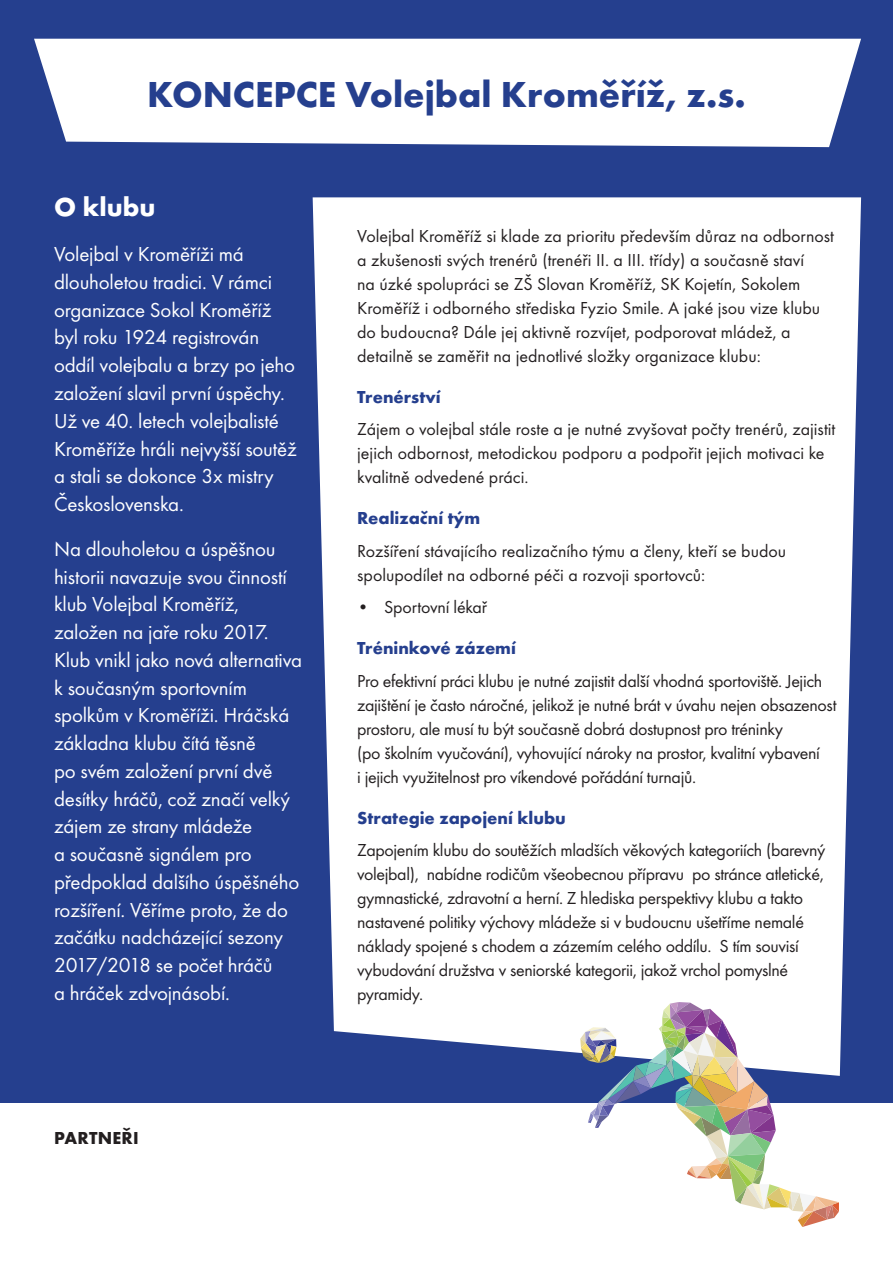
<style>
.page{position:relative;width:893px;height:1263px;background:#253f8e}
.page>*{position:absolute;margin:0;border:0;box-sizing:border-box;transform-origin:0 0}
.t1{font:700 37.5px "Futura TOT";color:#253f8e}
.t2{font:700 27px "Futura TOT";color:#fff}
.t3{font:21px/27.8px "Futura TOT";letter-spacing:-.01em;color:#fff}
.Styl_odstavce1{font:18px/24px "Futura TOT";letter-spacing:-.02em;color:#231f20}
.Styl_odstavce1-2{font:18px/24px "Futura TOT";color:#231f20}
.Styl_odstavce1-3{font:700 18px "Futura TOT";color:#253f8e}
.Styl_odstavce1-4{font:700 18px "Futura TOT";letter-spacing:.015em;color:#231f20}
</style>
<div class="page">
<div style="left:313px;top:197px;width:548px;height:879px;background:#fff"></div>
<div style="left:34px;top:39px;width:827px;height:108px;background:#fff"></div>
<div style="left:0;top:1103px;width:893px;height:160px;background:#fff"></div>
<svg style="left:580px;top:1002px;width:259px;height:225px"></svg>
<p class="t1" style="left:147px;top:71px;width:600px">KONCEPCE Volejbal Kroměříž, z.s.</p>
<p class="t2" style="left:54px;top:191px;width:103px">O klubu</p>
<p class="t3" style="left:54px;top:240px;width:244px">Volejbal v Kroměříži má dlouholetou tradici. V rámci organizace Sokol Kroměříž byl roku 1924 registrován oddíl volejbalu a brzy po jeho založení slavil první úspěchy.<br>Už ve 40. letech volejbalisté<br>Kroměříže hráli nejvyšší soutěž a stali se dokonce 3x mistry<br>Československa.</p>
<p class="t3" style="left:54px;top:535px;width:250px">Na dlouholetou a úspěšnou historii navazuje svou činností klub Volejbal Kroměříž, založen na jaře roku 2017.<br>Klub vnikl jako nová alternativa k současným sportovním spolkům v Kroměříži. Hráčská základna klubu čítá těsně<br>po svém založení první dvě desítky hráčů, což značí velký zájem ze strany mládeže<br>a současně signálem pro předpoklad dalšího úspěšného rozšíření. Věříme proto, že do začátku nadcházející sezony<br>2017/2018 se počet hráčů<br>a hráček zdvojnásobí.</p>
<p class="Styl_odstavce1-4" style="left:54px;top:1127px;width:86px">PARTNEŘI</p>
<p class="Styl_odstavce1-2" style="left:357px;top:224px;width:478px">Volejbal Kroměříž si klade za prioritu především důraz na odbornost a zkušenosti svých trenérů (trenéři II. a III. třídy) a současně staví<br>na úzké spolupráci se ZŠ Slovan Kroměříž, SK Kojetín, Sokolem Kroměříž i odborného střediska Fyzio Smile. A jaké jsou vize klubu do budoucna? Dále jej aktivně rozvíjet, podporovat mládež, a detailně se zaměřit na jednotlivé složky organizace klubu:</p>
<p class="Styl_odstavce1-3" style="left:357px;top:386px;width:85px">Trenérství</p>
<p class="Styl_odstavce1-2" style="left:357px;top:417px;width:480px">Zájem o volejbal stále roste a je nutné zvyšovat počty trenérů, zajistit jejich odbornost, metodickou podporu a podpořit jejich motivaci ke kvalitně odvedené práci.</p>
<p class="Styl_odstavce1-3" style="left:357px;top:507px;width:125px">Realizační tým</p>
<p class="Styl_odstavce1-2" style="left:357px;top:539px;width:431px">Rozšíření stávajícího realizačního týmu a členy, kteří se budou spolupodílet na odborné péči a rozvoji sportovců:</p>
<p class="Styl_odstavce1" style="left:357px;top:595px;width:131px">• Sportovní lékař</p>
<p class="Styl_odstavce1-3" style="left:357px;top:637px;width:160px">Tréninkové zázemí</p>
<p class="Styl_odstavce1" style="left:357px;top:669px;width:481px">Pro efektivní práci klubu je nutné zajistit další vhodná sportoviště. Jejich zajištění je často náročné, jelikož je nutné brát v úvahu nejen obsazenost prostoru, ale musí tu být současně dobrá dostupnost pro tréninky<br>(po školním vyučování), vyhovující nároky na prostor, kvalitní vybavení<br>i jejich využitelnost pro víkendové pořádání turnajů.</p>
<p class="Styl_odstavce1-3" style="left:357px;top:807px;width:210px">Strategie zapojení klubu</p>
<p class="Styl_odstavce1" style="left:357px;top:838px;width:470px">Zapojením klubu do soutěžích mladších věkových kategoriích (barevný volejbal), nabídne rodičům všeobecnou přípravu po stránce atletické, gymnastické, zdravotní a herní. Z hlediska perspektivy klubu a takto nastavené politiky výchovy mládeže si v budoucnu ušetříme nemalé náklady spojené s chodem a zázemím celého oddílu. S tím souvisí vybudování družstva v seniorské kategorii, jakož vrchol pomyslné pyramidy.</p>
</div>
